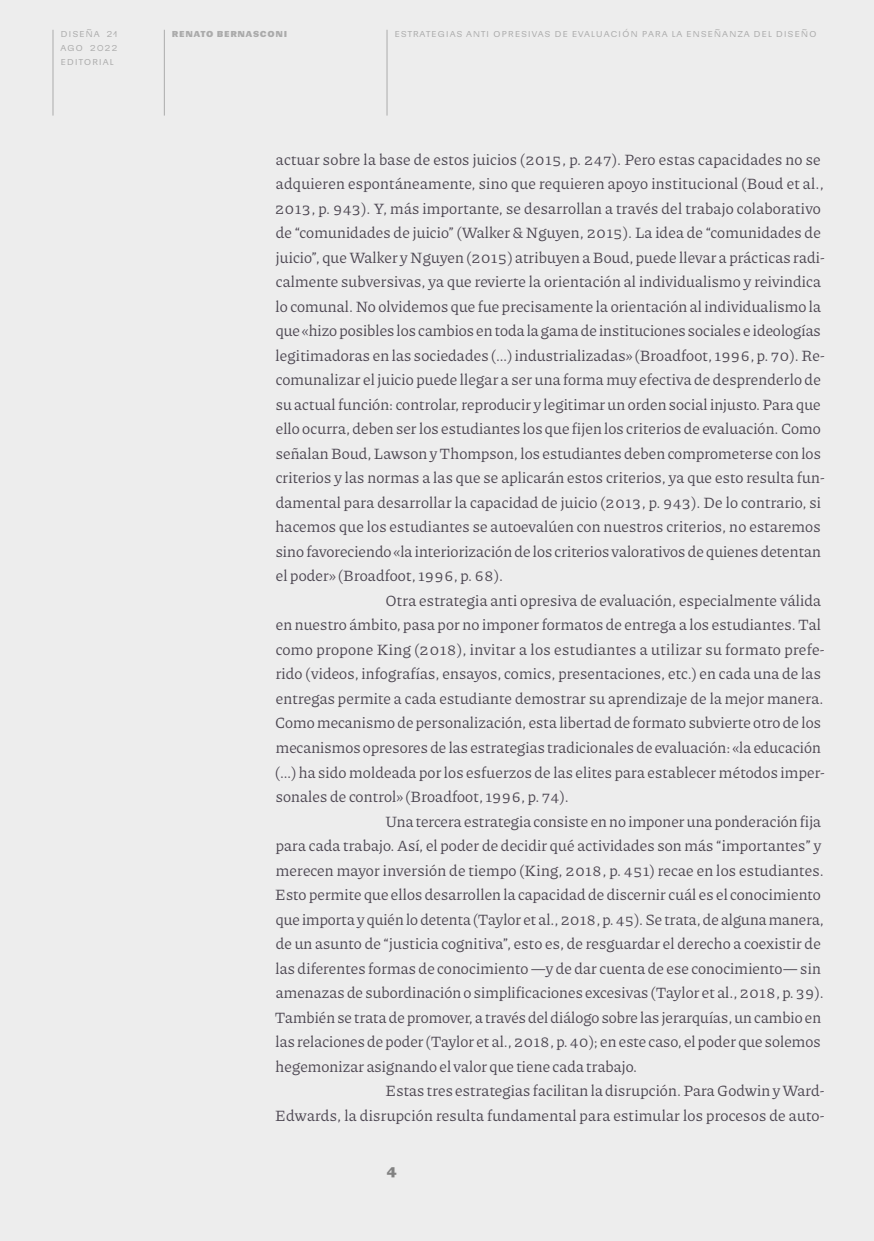
<style>
.page{position:relative;width:874px;height:1241px;background:#fff}
.page>*{position:absolute;margin:0;border:0;box-sizing:border-box;transform-origin:0 0}
.Texto_con_sangría{font:15.75px/24.5px "Piazzolla";letter-spacing:.01em;color:#4c4651}
.Texto_sin_sangría{font:15.75px/24.5px "Piazzolla";letter-spacing:.01em;color:#4c4651}
.t1{font:700 14px "Sudamerican Grotesk";color:#828282}
.t2{font:10.5px/14px "Sudamerican Grotesk";letter-spacing:.07em;color:#ababab}
.t3{font:700 10.5px "Sudamerican Grotesk";letter-spacing:.07em;color:#ababab}
</style>
<div class="page">
<div style="left:0;top:0;width:873px;height:1240px;background:#ededed"></div>
<hr style="left:52px;top:30px;width:1px;height:85px;background:#ababab">
<hr style="left:164px;top:30px;width:1px;height:85px;background:#ababab">
<hr style="left:386px;top:30px;width:1px;height:85px;background:#ababab">
<p class="t2" style="left:60px;top:26px;width:59px">Diseña 21</p>
<p class="t3" style="left:172px;top:24px;width:117px">Renato Bernasconi</p>
<p class="t2" style="left:394px;top:26px;width:423px">Estrategias anti opresivas de evaluación para la e nse ñanza de l dise ño</p>
<p class="t2" style="left:60px;top:40px;width:58px">ago 2022 ed itorial</p>
<p class="Texto_sin_sangría" style="left:275px;top:146px;width:550px">actuar sobre la base de estos juicios (2015, p. 247). Pero estas capacidades no se adquieren espontáneamente, sino que requieren apoyo institucional (Boud et al., 2013, p. 943). Y, más importante, se desarrollan a través del trabajo colaborativo de “comunidades de juicio” (Walker &amp; Nguyen, 2015). La idea de “comunidades de juicio”, que Walker y Nguyen (2015) atribuyen a Boud, puede llevar a prácticas radi&shy;calmente subversivas, ya que revierte la orientación al individualismo y reivindica lo comunal. No olvidemos que fue precisamente la orientación al individualismo la que «hizo posibles los cambios en toda la gama de instituciones sociales e ideologías legitimadoras en las sociedades (…) industrializadas» (Broadfoot, 1996, p. 70). Re&shy;comunalizar el juicio puede llegar a ser una forma muy efectiva de desprenderlo de su actual función: controlar, reproducir y legitimar un orden social injusto. Para que ello ocurra, deben ser los estudiantes los que fijen los criterios de evaluación. Como señalan Boud, Lawson y Thompson, los estudiantes deben comprometerse con los criterios y las normas a las que se aplicarán estos criterios, ya que esto resulta fun&shy;damental para desarrollar la capacidad de juicio (2013, p. 943). De lo contrario, si hacemos que los estudiantes se autoevalúen con nuestros criterios, no estaremos sino favoreciendo «la interiorización de los criterios valorativos de quienes detentan el poder» (Broadfoot, 1996, p. 68).</p>
<p class="Texto_con_sangría" style="left:275px;top:587px;width:550px;text-indent:110px">Otra estrategia anti opresiva de evaluación, especialmente válida en nuestro ámbito, pasa por no imponer formatos de entrega a los estudiantes. Tal como propone King (2018), invitar a los estudiantes a utilizar su formato prefe&shy;rido (videos, infografías, ensayos, comics, presentaciones, etc.) en cada una de las entregas permite a cada estudiante demostrar su aprendizaje de la mejor manera.<br>Como mecanismo de personalización, esta libertad de formato subvierte otro de los mecanismos opresores de las estrategias tradicionales de evaluación: «la educación (…) ha sido moldeada por los esfuerzos de las elites para establecer métodos imper&shy;sonales de control» (Broadfoot, 1996, p. 74).</p>
<p class="Texto_con_sangría" style="left:275px;top:808px;width:550px;text-indent:110px">Una tercera estrategia consiste en no imponer una ponderación fija para cada trabajo. Así, el poder de decidir qué actividades son más “importantes” y merecen mayor inversión de tiempo (King, 2018, p. 451) recae en los estudiantes.<br>Esto permite que ellos desarrollen la capacidad de discernir cuál es el conocimiento que importa y quién lo detenta (Taylor et al., 2018, p. 45). Se trata, de alguna manera, de un asunto de “justicia cognitiva”, esto es, de resguardar el derecho a coexistir de las diferentes formas de conocimiento —y de dar cuenta de ese conocimiento— sin amenazas de subordinación o simplificaciones excesivas (Taylor et al., 2018, p. 39).<br>También se trata de promover, a través del diálogo sobre las jerarquías, un cambio en las relaciones de poder (Taylor et al., 2018, p. 40); en este caso, el poder que solemos hegemonizar asignando el valor que tiene cada trabajo.</p>
<p class="Texto_con_sangría" style="left:275px;top:1077px;width:550px;text-align:right">Estas tres estrategias facilitan la disrupción. Para Godwin y Ward‐<br>Edwards, la disrupción resulta fundamental para estimular los procesos de auto-</p>
<p class="t1" style="left:386px;top:1158px;width:12px">4</p>
</div>
